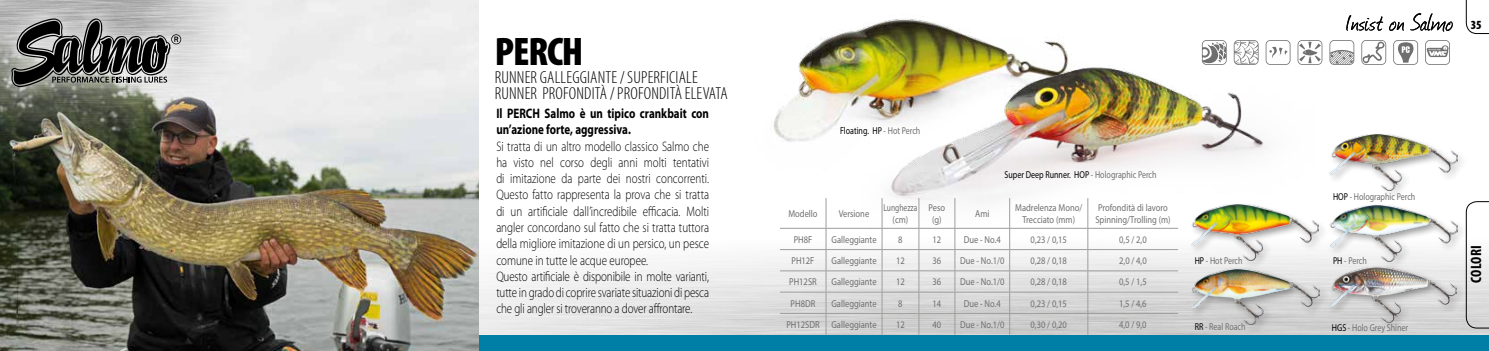
<style>
.page{position:relative;width:1489px;height:351px;background:#fff}
.page>*{position:absolute;margin:0;border:0;box-sizing:border-box;transform-origin:0 0}
.t1{font:900 condensed 40px "Myriad Pro";letter-spacing:-.03em;color:#000}
.t2{font:300 condensed 17.5px/16.2px "Myriad Pro";letter-spacing:.01em;color:#000}
.t3{font:700 condensed 15px "Myriad Pro";letter-spacing:.02em;color:#000}
.t4{font:300 13.75px/16.2px "Myriad Pro";color:#000;scale:.8 1}
.t5{font:700 13.75px/16.2px "Myriad Pro";color:#000;scale:.8 1}
.t6{font:900 condensed 12.5px "Myriad Pro";color:#000}
.t7{font:10px/12px "Myriad Pro";color:#706f6f;text-align:center;scale:.85 1}
.t8{font:10px "Myriad Pro";color:#706f6f;scale:.8 1}
.t9{font:10px "Myriad Pro";color:#000;scale:.8 1}
.t10{font:10px/12px "Myriad Pro";color:#706f6f;text-align:center;scale:.75 1}
.s1{color:#706f6f}
.s2{color:#000}
</style>
<div class="page">
<img style="left:478px;top:237px;width:1010px;height:98px">
<svg style="left:1346px;top:15px;width:36px;height:16px"></svg>
<svg style="left:1389px;top:22px;width:14px;height:9px"></svg>
<svg style="left:1410px;top:13px;width:42px;height:19px"></svg>
<svg style="left:1465px;top:0;width:23px;height:34px"></svg>
<div style="left:0;top:335px;width:1488px;height:16px;background:#007fa6"></div>
<img style="left:0;top:0;width:478px;height:351px">
<img style="left:0;top:0;width:314px;height:326px">
<div style="left:0;top:3px;width:197px;height:100px;background:#fff;opacity:.75"></div>
<svg style="left:11px;top:18px;width:170px;height:69px;background:#727371"></svg>
<img style="left:773px;top:19px;width:286px;height:123px">
<svg style="left:1466px;top:201px;width:22px;height:127px"></svg>
<svg style="left:1329px;top:40px;width:25px;height:25px"></svg>
<svg style="left:1361px;top:40px;width:24px;height:25px"></svg>
<svg style="left:1425px;top:40px;width:24px;height:25px"></svg>
<svg style="left:1393px;top:40px;width:24px;height:25px"></svg>
<svg style="left:1202px;top:40px;width:24px;height:3px"></svg>
<svg style="left:1298px;top:40px;width:24px;height:25px"></svg>
<svg style="left:1266px;top:40px;width:24px;height:3px"></svg>
<svg style="left:1234px;top:40px;width:24px;height:3px"></svg>
<div style="left:1189px;top:266px;width:139px;height:69px;background:#000;opacity:.4"></div>
<img style="left:1191px;top:270px;width:127px;height:55px">
<div style="left:1189px;top:202px;width:139px;height:68px;background:#000;opacity:.4"></div>
<img style="left:1191px;top:205px;width:127px;height:55px">
<div style="left:1327px;top:202px;width:139px;height:69px;background:#000;opacity:.4"></div>
<img style="left:1329px;top:206px;width:127px;height:55px">
<div style="left:1327px;top:131px;width:139px;height:69px;background:#000;opacity:.4"></div>
<img style="left:1329px;top:135px;width:127px;height:55px">
<img style="left:859px;top:43px;width:456px;height:186px">
<div style="left:1326px;top:264px;width:140px;height:68px;background:#000;opacity:.4"></div>
<img style="left:1328px;top:267px;width:128px;height:55px">
<hr style="left:825px;top:198px;width:1px;height:30px;background:#9d9d9c">
<hr style="left:881px;top:198px;width:1px;height:30px;background:#9d9d9c">
<hr style="left:918px;top:198px;width:1px;height:30px;background:#9d9d9c">
<hr style="left:954px;top:198px;width:1px;height:30px;background:#9d9d9c">
<hr style="left:1009px;top:198px;width:1px;height:30px;background:#9d9d9c">
<hr style="left:1087px;top:198px;width:1px;height:30px;background:#9d9d9c">
<hr style="left:780px;top:228px;width:46px;height:1px;background:#9d9d9c">
<hr style="left:826px;top:228px;width:56px;height:1px;background:#9d9d9c">
<hr style="left:882px;top:228px;width:36px;height:1px;background:#9d9d9c">
<hr style="left:918px;top:228px;width:36px;height:1px;background:#9d9d9c">
<hr style="left:954px;top:228px;width:55px;height:1px;background:#9d9d9c">
<hr style="left:1009px;top:228px;width:78px;height:1px;background:#9d9d9c">
<hr style="left:1087px;top:228px;width:90px;height:1px;background:#9d9d9c">
<hr style="left:780px;top:249px;width:46px;height:1px;background:#9d9d9c">
<hr style="left:826px;top:249px;width:56px;height:1px;background:#9d9d9c">
<hr style="left:882px;top:249px;width:36px;height:1px;background:#9d9d9c">
<hr style="left:918px;top:249px;width:36px;height:1px;background:#9d9d9c">
<hr style="left:954px;top:249px;width:55px;height:1px;background:#9d9d9c">
<hr style="left:1009px;top:249px;width:78px;height:1px;background:#9d9d9c">
<hr style="left:1087px;top:249px;width:90px;height:1px;background:#9d9d9c">
<hr style="left:780px;top:270px;width:46px;height:1px;background:#9d9d9c">
<hr style="left:826px;top:270px;width:56px;height:1px;background:#9d9d9c">
<hr style="left:882px;top:270px;width:36px;height:1px;background:#9d9d9c">
<hr style="left:918px;top:270px;width:36px;height:1px;background:#9d9d9c">
<hr style="left:954px;top:270px;width:55px;height:1px;background:#9d9d9c">
<hr style="left:1009px;top:270px;width:78px;height:1px;background:#9d9d9c">
<hr style="left:1087px;top:270px;width:90px;height:1px;background:#9d9d9c">
<hr style="left:780px;top:292px;width:46px;height:1px;background:#9d9d9c">
<hr style="left:826px;top:292px;width:56px;height:1px;background:#9d9d9c">
<hr style="left:882px;top:292px;width:36px;height:1px;background:#9d9d9c">
<hr style="left:918px;top:292px;width:36px;height:1px;background:#9d9d9c">
<hr style="left:954px;top:292px;width:55px;height:1px;background:#9d9d9c">
<hr style="left:1009px;top:292px;width:78px;height:1px;background:#9d9d9c">
<hr style="left:1087px;top:292px;width:90px;height:1px;background:#9d9d9c">
<hr style="left:780px;top:313px;width:46px;height:1px;background:#9d9d9c">
<hr style="left:826px;top:313px;width:56px;height:1px;background:#9d9d9c">
<svg style="left:825px;top:229px;width:1px;height:105px"></svg>
<hr style="left:882px;top:313px;width:36px;height:1px;background:#9d9d9c">
<svg style="left:881px;top:229px;width:1px;height:105px"></svg>
<hr style="left:918px;top:313px;width:36px;height:1px;background:#9d9d9c">
<svg style="left:918px;top:229px;width:1px;height:105px"></svg>
<hr style="left:954px;top:313px;width:55px;height:1px;background:#9d9d9c">
<svg style="left:954px;top:229px;width:1px;height:105px"></svg>
<hr style="left:1009px;top:313px;width:78px;height:1px;background:#9d9d9c">
<svg style="left:1009px;top:229px;width:1px;height:105px"></svg>
<hr style="left:1087px;top:313px;width:90px;height:1px;background:#9d9d9c">
<svg style="left:1087px;top:229px;width:1px;height:105px"></svg>
<h1 class="t1" style="left:495px;top:30px;width:90px">PERCH</h1>
<p class="t2" style="left:494px;top:69px;width:234px">RUNNER GALLEGGIANTE / SUPERFICIALE<br>RUNNER PROFONDITÀ / PROFONDITÀ ELEVATA</p>
<p class="t5" style="left:496px;top:106px;width:267px">Il PERCH Salmo è un tipico crankbait con un’azione forte, aggressiva.</p>
<p class="t4" style="left:496px;top:138px;width:267px">Si tratta di un altro modello classico Salmo che ha visto nel corso degli anni molti tentativi di imitazione da parte dei nostri concorrenti.<br>Questo fatto rappresenta la prova che si tratta di un artificiale dall’incredibile efficacia. Molti angler concordano sul fatto che si tratta tuttora della migliore imitazione di un persico, un pesce comune in tutte le acque europee.<br>Questo artificiale è disponibile in molte varianti, tutte in grado di coprire svariate situazioni di pesca che gli angler si troveranno a dover affrontare.</p>
<p class="t9" style="left:840px;top:125px;width:102px">Floating. HP <span class="s1">- Hot Perch</span></p>
<p class="t9" style="left:1004px;top:168px;width:192px">Super Deep Runner. HOP <span class="s1">- Holographic Perch</span></p>
<p class="t7" style="left:788px;top:207px;width:36px">Modello</p>
<p class="t7" style="left:838px;top:207px;width:37px">Versione</p>
<p class="t10" style="left:883px;top:201px;width:47px">Lunghezza (cm)</p>
<p class="t7" style="left:928px;top:201px;width:21px">Peso (g)</p>
<p class="t7" style="left:975px;top:207px;width:18px">Ami</p>
<p class="t7" style="left:1015px;top:201px;width:80px">Madrelenza Mono/<br>Trecciato (mm)</p>
<p class="t7" style="left:1095px;top:201px;width:90px;text-align:left">Profondità di lavoro<br>Spinning/Trolling (m)</p>
<p class="t7" style="left:793px;top:233px;width:23px">PH8F</p>
<p class="t7" style="left:831px;top:233px;width:55px">Galleggiante</p>
<p class="t7" style="left:898px;top:233px;width:7px">8</p>
<p class="t7" style="left:932px;top:233px;width:12px">12</p>
<p class="t7" style="left:963px;top:233px;width:45px">Due - No.4</p>
<p class="t7" style="left:1030px;top:233px;width:44px">0,23 / 0,15</p>
<p class="t7" style="left:1119px;top:233px;width:34px">0,5 / 2,0</p>
<p class="t7" style="left:791px;top:254px;width:28px">PH12F</p>
<p class="t7" style="left:831px;top:254px;width:55px">Galleggiante</p>
<p class="t7" style="left:896px;top:254px;width:12px">12</p>
<p class="t7" style="left:932px;top:254px;width:12px">36</p>
<p class="t7" style="left:960px;top:254px;width:54px">Due - No.1/0</p>
<p class="t7" style="left:1030px;top:254px;width:44px">0,28 / 0,18</p>
<p class="t7" style="left:1119px;top:254px;width:34px">2,0 / 4,0</p>
<p class="t7" style="left:789px;top:276px;width:34px">PH12SR</p>
<p class="t7" style="left:831px;top:276px;width:55px">Galleggiante</p>
<p class="t7" style="left:896px;top:276px;width:12px">12</p>
<p class="t7" style="left:932px;top:276px;width:12px">36</p>
<p class="t7" style="left:960px;top:276px;width:54px">Due - No.1/0</p>
<p class="t7" style="left:1030px;top:276px;width:44px">0,28 / 0,18</p>
<p class="t7" style="left:1119px;top:276px;width:34px">0,5 / 1,5</p>
<p class="t7" style="left:790px;top:297px;width:31px">PH8DR</p>
<p class="t7" style="left:831px;top:297px;width:55px">Galleggiante</p>
<p class="t7" style="left:898px;top:297px;width:7px">8</p>
<p class="t7" style="left:932px;top:297px;width:12px">14</p>
<p class="t7" style="left:963px;top:297px;width:45px">Due - No.4</p>
<p class="t7" style="left:1030px;top:297px;width:44px">0,23 / 0,15</p>
<p class="t7" style="left:1119px;top:297px;width:34px">1,5 / 4,6</p>
<p class="t7" style="left:786px;top:318px;width:108px">PH12SDR Galleggiante</p>
<p class="t7" style="left:896px;top:318px;width:12px">12</p>
<p class="t7" style="left:932px;top:318px;width:12px">40</p>
<p class="t7" style="left:960px;top:318px;width:54px">Due - No.1/0</p>
<p class="t7" style="left:1030px;top:318px;width:44px">0,30 / 0,20</p>
<p class="t7" style="left:1119px;top:318px;width:34px">4,0 / 9,0</p>
<p class="t8" style="left:1194px;top:255px;width:61px"><span class="s2">HP</span> - Hot Perch</p>
<p class="t8" style="left:1194px;top:320px;width:65px"><span class="s2">RR</span> - Real Roach</p>
<p class="t6" style="left:1470px;top:18px;width:13px">35</p>
<p class="t8" style="left:1332px;top:190px;width:104px"><span class="s2">HOP</span> - Holographic Perch</p>
<p class="t8" style="left:1332px;top:255px;width:44px"><span class="s2">PH</span> - Perch</p>
<p class="t8" style="left:1331px;top:321px;width:97px"><span class="s2">HGS</span> - Holo Grey Shiner</p>
<p class="t3" style="left:1466px;top:283px;width:39px;rotate:-90deg">COLORI</p>
</div>
